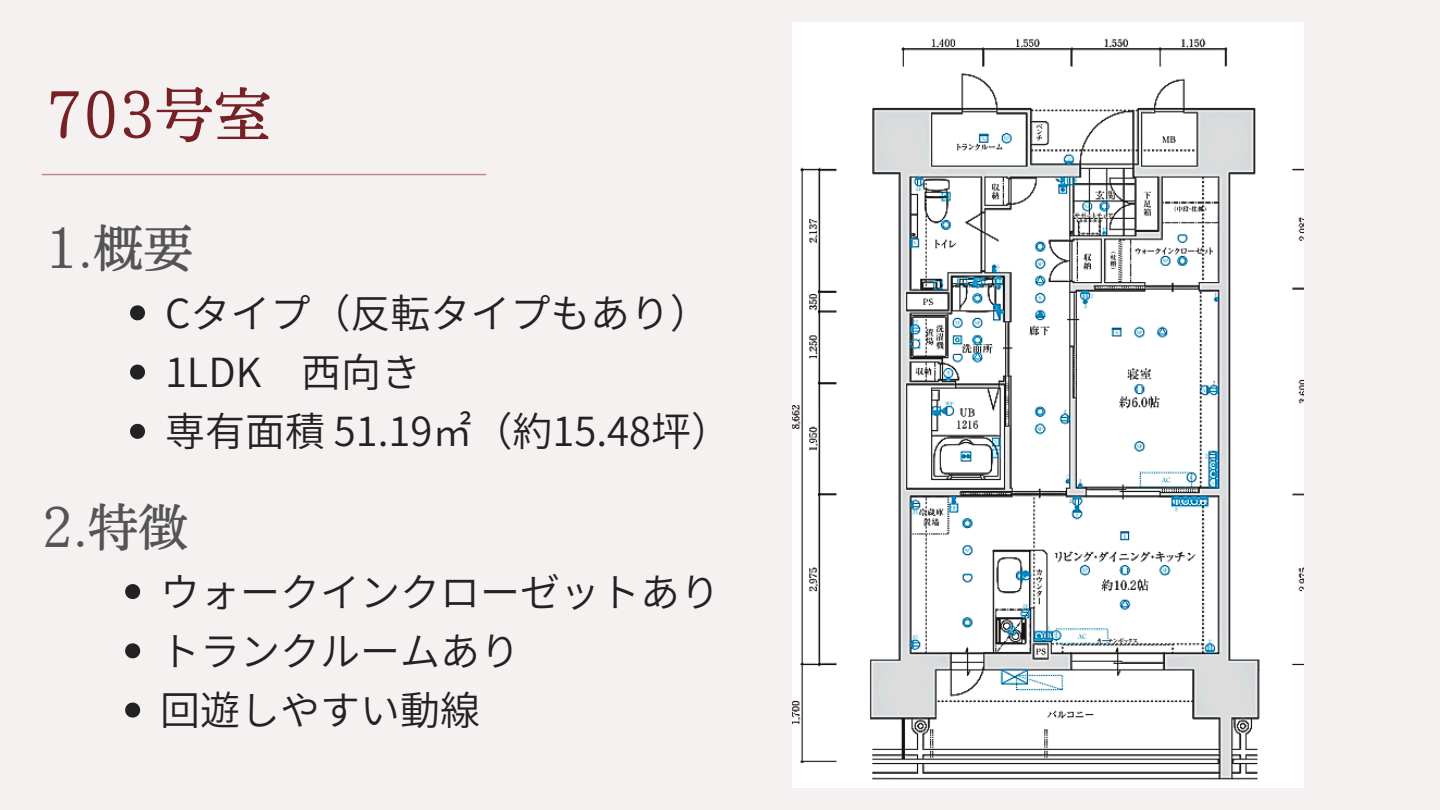
<style>
.page{position:relative;width:1440px;height:810px;background:#f6f1f1}
.page>*{position:absolute;margin:0;border:0;box-sizing:border-box;transform-origin:0 0}
.t1{font:58px "Nud Motoya Mincho Std W4";color:#762126}
.t2{font:50px "Nud Motoya Mincho Std W4";color:#545454}
.t3{font:40px "Source Han Sans JP";color:#222}
</style>
<div class="page">
<hr style="left:42px;top:174px;width:444px;height:1px;background:#bf8a8d">
<img style="left:793px;top:22px;width:510px;height:766px">
<svg style="left:130px;top:305px;width:15px;height:15px"></svg>
<svg style="left:130px;top:365px;width:15px;height:15px"></svg>
<svg style="left:130px;top:424px;width:15px;height:15px"></svg>
<svg style="left:125px;top:584px;width:15px;height:15px"></svg>
<svg style="left:125px;top:643px;width:15px;height:15px"></svg>
<svg style="left:125px;top:703px;width:15px;height:15px"></svg>
<h2 class="t1" style="left:47px;top:85px;width:226px">703号室</h2>
<p class="t2" style="left:47px;top:223px;width:148px">1.概要</p>
<h2 class="t3" style="left:165px;top:281px;width:547px">Cタイプ（反転タイプもあり）</h2>
<p class="t3" style="left:165px;top:341px;width:258px">1LDK 西向き</p>
<p class="t3" style="left:165px;top:400px;width:568px">専有面積 51.19㎡（約15.48坪）</p>
<p class="t2" style="left:42px;top:502px;width:148px">2.特徴</p>
<p class="t3" style="left:160px;top:560px;width:561px">ウォークインクローゼットあり</p>
<p class="t3" style="left:160px;top:619px;width:361px">トランクルームあり</p>
<p class="t3" style="left:160px;top:679px;width:321px">回遊しやすい動線</p>
</div>
